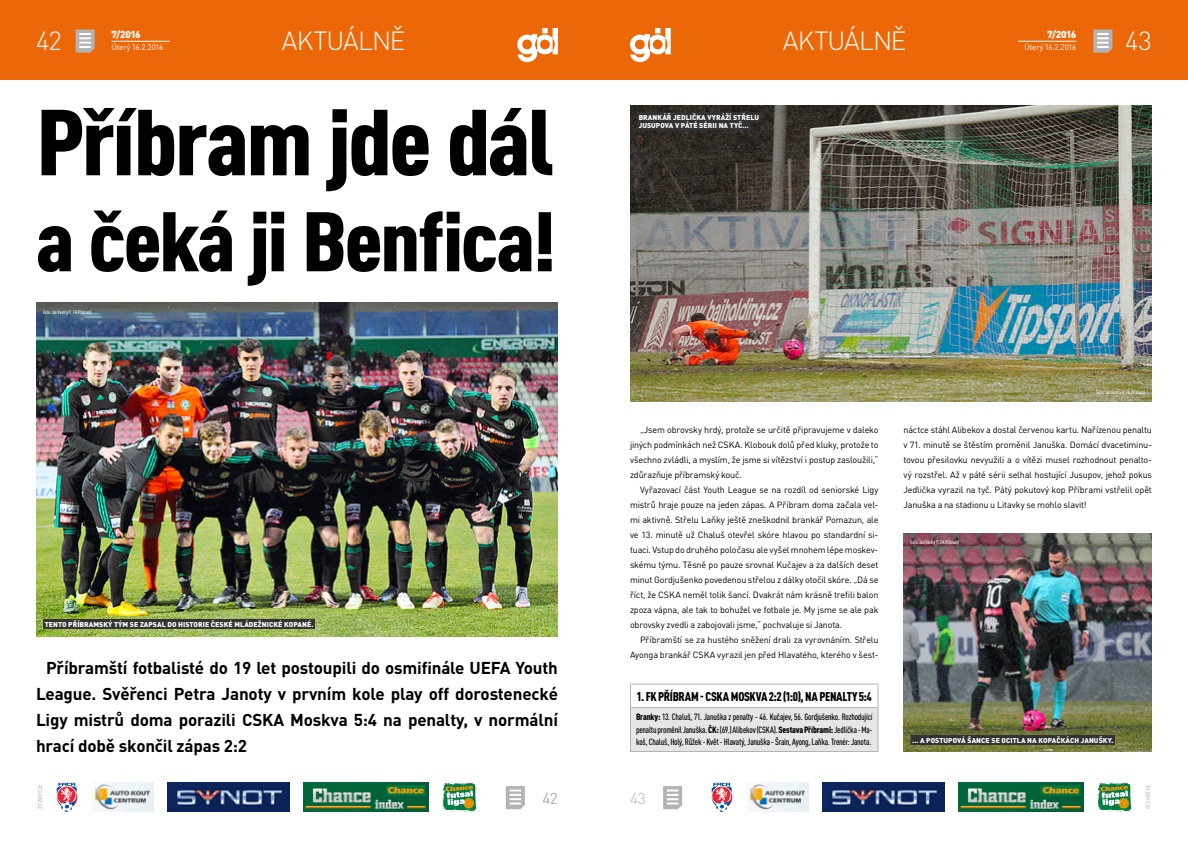
<style>
.page{position:relative;width:1188px;height:842px;background:#fff}
.page>*{position:absolute;margin:0;border:0;box-sizing:border-box;transform-origin:0 0}
.t1{font:900 condensed 92px "DIN Pro";letter-spacing:-.03em;color:#000;scale:1.1 1}
.t2{font:900 condensed 83px "DIN Pro";letter-spacing:-.03em;color:#000;scale:1.1 1}
.t3{font:300 26px "DIN Pro";letter-spacing:-.03em;color:#fff}
.t4{font:700 17px/26px "DIN Pro";letter-spacing:-.01em;color:#000;text-align:justify}
.t5{font:300 15.6px "DIN Pro";color:#b3b3b3}
.t6{font:900 condensed 12.5px "DIN Pro";letter-spacing:-.025em;color:#000}
.t7{font:900 10px "DIN Pro";letter-spacing:-.055em;color:#fff}
.t8{font:9px/15px "DIN Pro";letter-spacing:-.015em;color:#000;text-align:justify}
.t9{font:500 condensed 9px/12.5px "DIN Pro";letter-spacing:-.02em;color:#000;text-align:justify}
.t10{font:8px "DIN Pro";letter-spacing:-.03em;color:#fff}
.t11{font:8px "DIN Pro";letter-spacing:-.025em;color:#b3b3b3}
.t12{font:900 7px/8.4px "DIN Pro";letter-spacing:.01em;color:#fff}
.t13{font:500 condensed 5px "DIN Pro";color:#fff}
.s1{font-weight:900}
</style>
<div class="page">
<div style="left:594px;top:0;width:594px;height:80px;background:#ec6708"></div>
<div style="left:0;top:0;width:594px;height:80px;background:#ec6708"></div>
<svg style="left:630px;top:28px;width:41px;height:34px"></svg>
<svg style="left:1093px;top:29px;width:19px;height:24px"></svg>
<svg style="left:517px;top:28px;width:41px;height:34px"></svg>
<svg style="left:76px;top:29px;width:19px;height:24px"></svg>
<svg style="left:663px;top:786px;width:19px;height:23px"></svg>
<svg style="left:506px;top:786px;width:19px;height:23px"></svg>
<img style="left:56px;top:782px;width:21px;height:30px">
<img style="left:91px;top:782px;width:62px;height:30px">
<img style="left:303px;top:782px;width:125px;height:30px">
<img style="left:712px;top:782px;width:21px;height:30px">
<img style="left:442px;top:782px;width:34px;height:30px">
<img style="left:1098px;top:782px;width:34px;height:30px">
<img style="left:167px;top:782px;width:122px;height:30px">
<img style="left:747px;top:782px;width:62px;height:30px">
<img style="left:959px;top:782px;width:125px;height:30px">
<img style="left:823px;top:782px;width:122px;height:30px">
<hr style="left:1018px;top:41px;width:58px;height:1px;background:#fff">
<hr style="left:112px;top:41px;width:58px;height:1px;background:#fff">
<img style="left:36px;top:303px;width:522px;height:333px">
<div style="left:43px;top:619px;width:272px;height:10px;background:#333"></div>
<img style="left:904px;top:533px;width:248px;height:219px">
<div style="left:911px;top:735px;width:204px;height:10px;background:#333"></div>
<div style="left:630px;top:708px;width:248px;height:43px;background:#e6e6e6"></div>
<hr style="left:630px;top:684px;width:248px;height:1px;background:#b3b3b3">
<svg style="left:630px;top:685px;width:1px;height:23px"></svg>
<svg style="left:878px;top:685px;width:1px;height:23px"></svg>
<hr style="left:630px;top:708px;width:1px;height:43px;background:#b3b3b3">
<hr style="left:878px;top:708px;width:1px;height:43px;background:#b3b3b3">
<hr style="left:630px;top:751px;width:248px;height:1px;background:#b3b3b3">
<hr style="left:631px;top:707px;width:247px;height:1px;background:#b3b3b3">
<img style="left:630px;top:105px;width:522px;height:296px">
<div style="left:637px;top:112px;width:124px;height:10px;background:#333"></div>
<div style="left:637px;top:120px;width:113px;height:10px;background:#333"></div>
<h3 class="t3" style="left:36px;top:23px;width:27px">42</h3>
<p class="t7" style="left:112px;top:28px;width:31px">7/2016</p>
<p class="t10" style="left:112px;top:42px;width:53px">Úterý 16.2.2016</p>
<h3 class="t3" style="left:282px;top:23px;width:125px">AKTUÁLNĚ</h3>
<h3 class="t3" style="left:783px;top:23px;width:125px">AKTUÁLNĚ</h3>
<h1 class="t1" style="left:36px;top:85px;width:473px">Příbram jde dál</h1>
<h2 class="t2" style="left:36px;top:190px;width:475px">a čeká ji Benfica!</h2>
<p class="t13" style="left:43px;top:308px;width:50px">Foto: Jan Vostrý (1. FK Příbram)</p>
<p class="t12" style="left:639px;top:113px;width:122px">BRANKÁŘ JEDLIČKA VYRÁŽÍ STŘELU<br>JUSUPOVA V PÁTÉ SÉRII NA TYČ…</p>
<p class="t7" style="left:1047px;top:28px;width:31px">7/2016</p>
<p class="t10" style="left:1025px;top:42px;width:53px">Úterý 16.2.2016</p>
<h3 class="t3" style="left:1125px;top:23px;width:28px">43</h3>
<p class="t13" style="left:1096px;top:389px;width:50px">Foto: Jan Vostrý (1. FK Příbram)</p>
<p class="t12" style="left:45px;top:620px;width:270px">TENTO PŘÍBRAMSKÝ TÝM SE ZAPSAL DO HISTORIE ČESKÉ MLÁDEŽNICKÉ KOPANÉ.</p>
<h3 class="t4" style="left:36px;top:654px;width:524px;text-indent:10px">Příbramští fotbalisté do 19 let postoupili do osmifinále UEFA Youth League. Svěřenci Petra Janoty v prvním kole play off dorostenecké Ligy mistrů doma porazili CSKA Moskva 5:4 na penalty, v normální hrací době skončil zápas 2:2</h3>
<p class="t8" style="left:630px;top:422px;width:250px;text-indent:10px">„Jsem obrovsky hrdý, protože se určitě připravujeme v daleko jiných podmínkách než CSKA. Klobouk dolů před kluky, protože to všechno zvládli, a myslím, že jsme si vítězství i postup zasloužili,“ zdůrazňuje příbramský kouč.</p>
<p class="t8" style="left:630px;top:482px;width:250px;text-indent:10px">Vyřazovací část Youth League se na rozdíl od seniorské Ligy mistrů hraje pouze na jeden zápas. A Příbram doma začala vel&shy;mi aktivně. Střelu Laňky ještě zneškodnil brankář Pomazun, ale ve 13. minutě už Chaluš otevřel skóre hlavou po standardní si&shy;tuaci. Vstup do druhého poločasu ale vyšel mnohem lépe moskev&shy;skému týmu. Těsně po pauze srovnal Kučajev a za dalších deset minut Gordjušenko povedenou střelou z dálky otočil skóre. „Dá se říct, že CSKA neměl tolik šancí. Dvakrát nám krásně trefili balon zpoza vápna, ale tak to bohužel ve fotbale je. My jsme se ale pak obrovsky zvedli a zabojovali jsme,“ pochvaluje si Janota.</p>
<p class="t8" style="left:630px;top:632px;width:250px;text-align:right">Příbramští se za hustého sněžení drali za vyrovnáním. Střelu<br>Ayonga brankář CSKA vyrazil jen před Hlavatého, kterého v šest-</p>
<h3 class="t6" style="left:637px;top:688px;width:237px">1. FK PŘÍBRAM - CSKA MOSKVA 2:2 (1:0), NA PENALTY 5:4</h3>
<p class="t9" style="left:636px;top:710px;width:238px"><span class="s1">Branky:</span> 13. Chaluš, 71. Januška z penalty - 46. Kučajev, 56. Gordjušenko. Rozhodující penaltu proměnil Januška. <span class="s1">ČK:</span> (69.) Alibekov (CSKA). <span class="s1">Sestava Příbrami:</span> Jedlička - Ma&shy;koš, Chaluš, Holý, Růžek - Květ - Hlavatý, Januška - Šrain, Ayong, Laňka. Trenér: Janota.</p>
<p class="t11" style="left:34px;top:809px;width:26px;rotate:-90deg">inzerce</p>
<h3 class="t5" style="left:542px;top:787px;width:17px">42</h3>
<h3 class="t5" style="left:630px;top:787px;width:17px">43</h3>
<p class="t8" style="left:904px;top:422px;width:250px">náctce stáhl Alibekov a dostal červenou kartu. Nařízenou penaltu v 71. minutě se štěstím proměnil Januška. Domácí dvacetiminu&shy;tovou přesilovku nevyužili a o vítězi musel rozhodnout penalto&shy;vý rozstřel. Až v páté sérii selhal hostující Jusupov, jehož pokus Jedlička vyrazil na tyč. Pátý pokutový kop Příbrami vstřelil opět Januška a na stadionu u Litavky se mohlo slavit!</p>
<p class="t13" style="left:911px;top:539px;width:50px">Foto: Jan Vostrý (1. FK Příbram)</p>
<p class="t12" style="left:912px;top:736px;width:203px">… A POSTUPOVÁ ŠANCE SE OCITLA NA KOPAČKÁCH JANUŠKY.</p>
<p class="t11" style="left:1154px;top:785px;width:26px;rotate:90deg">inzerce</p>
</div>
